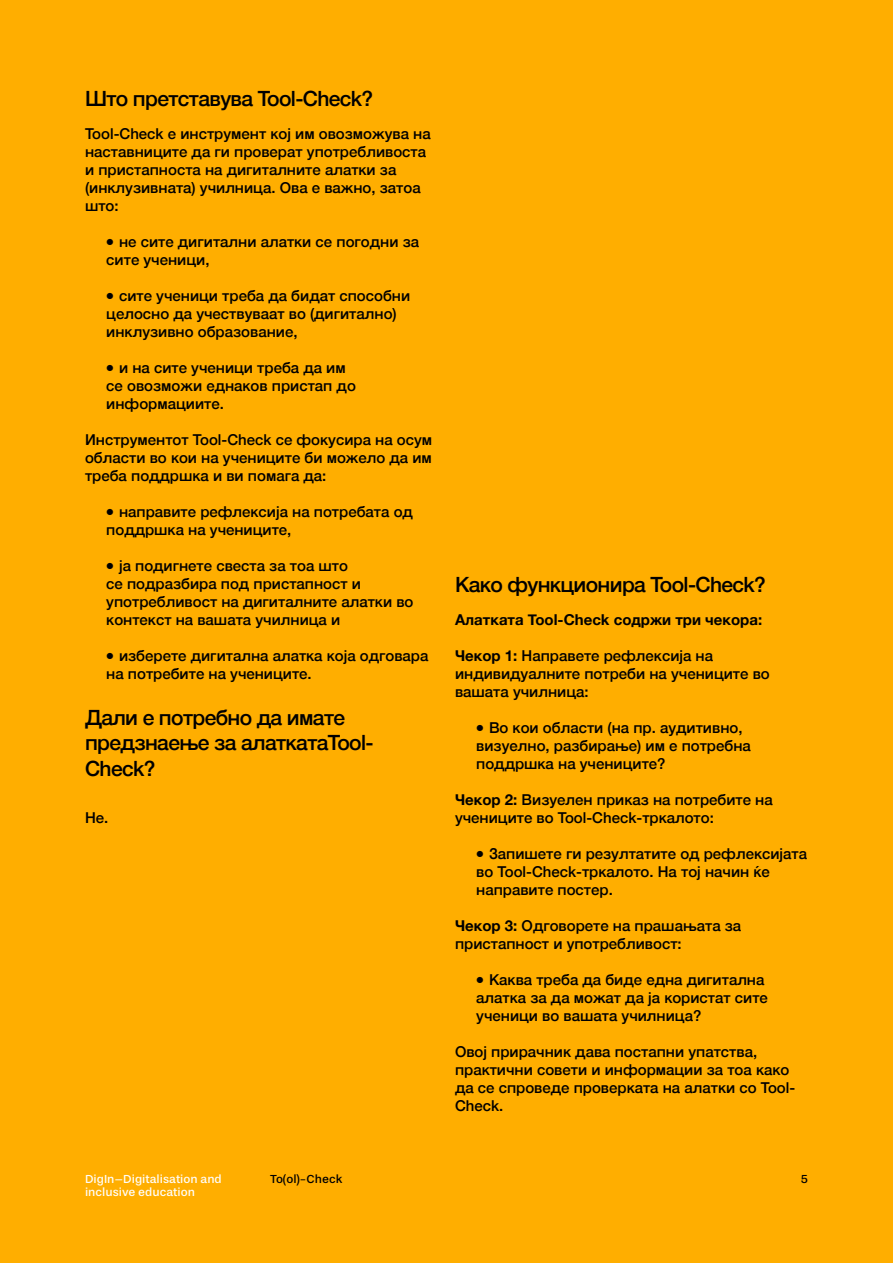
<style>
.page{position:relative;width:893px;height:1263px;background:#ffae00}
.page>*{position:absolute;margin:0;border:0;box-sizing:border-box;transform-origin:0 0}
.t1{font:500 21px/25.5px "Helvetica Neue";letter-spacing:-.03em;color:#000}
.t2{font:500 15px/18px "Helvetica Neue";color:#000}
.t3{font:700 15px "Helvetica Neue";color:#000}
.t4{font:12px/13.5px "Stevie Sans";color:#fffdf8}
.t5{font:12px "Stevie Sans";color:#000}
.s1{font-family:"Stevie Sans";font-weight:400}
.s2{font-weight:700}
</style>
<div class="page">
<h1 class="t1" style="left:85px;top:84px;width:290px">Што претставува Tool-Check?</h1>
<p class="t2" style="left:85px;top:123px;width:347px">Tool-Check е инструмент кој им овозможува на наставниците да ги проверат употребливоста и пристапноста на дигиталните алатки за (инклузивната) училница. Ова е важно, затоа што:</p>
<p class="t2" style="left:106px;top:231px;width:314px"><span class="s1">○</span> не сите дигитални алатки се погодни за сите ученици,</p>
<p class="t2" style="left:106px;top:285px;width:305px"><span class="s1">○</span> сите ученици треба да бидат способни целосно да учествуваат во (дигитално) инклузивно образование,</p>
<p class="t2" style="left:106px;top:357px;width:251px"><span class="s1">○</span> и на сите ученици треба да им се овозможи еднаков пристап до информациите.</p>
<p class="t2" style="left:85px;top:429px;width:349px;text-align:justify">Инструментот Tool-Check се фокусира на осум области во кои на учениците би можело да им треба поддршка и ви помага да:</p>
<p class="t2" style="left:106px;top:501px;width:308px"><span class="s1">○</span> направите рефлексија на потребата од поддршка на учениците,</p>
<p class="t2" style="left:106px;top:555px;width:309px"><span class="s1">○</span> ја подигнете свеста за тоа што<br>се подразбира под пристапност и употребливост на дигиталните алатки во контекст на вашата училница и</p>
<p class="t2" style="left:106px;top:645px;width:324px"><span class="s1">○</span> изберете дигитална алатка која одговара на потребите на учениците.</p>
<h1 class="t1" style="left:85px;top:703px;width:290px">Дали е потребно да имате предзнаење за алаткатаTool-<br>Check?</h1>
<p class="t2" style="left:85px;top:807px;width:25px">He.</p>
<h1 class="t1" style="left:455px;top:570px;width:312px">Како функционира Tool-Check?</h1>
<p class="t3" style="left:455px;top:608px;width:309px">Алатката Tool-Check содржи три чекора:</p>
<p class="t2" style="left:455px;top:645px;width:316px"><span class="s2">Чекор 1:</span> Направете рефлексија на индивидуалните потреби на учениците во вашата училница:</p>
<p class="t2" style="left:476px;top:717px;width:276px"><span class="s1">○</span> Во кои области (на пр. аудитивно, визуелно, разбирање) им е потребна поддршка на учениците?</p>
<p class="t2" style="left:455px;top:789px;width:319px"><span class="s2">Чекор 2:</span> Визуелен приказ на потребите на учениците во Tool-Check-тркалото:</p>
<p class="t2" style="left:476px;top:843px;width:332px"><span class="s1">○</span> Запишете ги резултатите од рефлексијата во Tool-Check-тркалото. На тој начин ќе направите постер.</p>
<p class="t2" style="left:455px;top:915px;width:288px"><span class="s2">Чекор 3:</span> Одговорете на прашањата за пристапност и употребливост:</p>
<p class="t2" style="left:476px;top:969px;width:293px"><span class="s1">○</span> Каква треба да биде една дигитална алатка за да можат да ја користат сите ученици во вашата училница?</p>
<p class="t2" style="left:455px;top:1041px;width:342px">Овој прирачник дава постапни упатства, практични совети и информации за тоа како да се спроведе проверката на алатки со Tool-Check.</p>
<p class="t4" style="left:85px;top:1172px;width:138px">DigIn–Digitalisation and inclusive education</p>
<p class="t5" style="left:270px;top:1172px;width:74px">To(ol)-Check</p>
<p class="t5" style="left:801px;top:1172px;width:9px">5</p>
</div>
